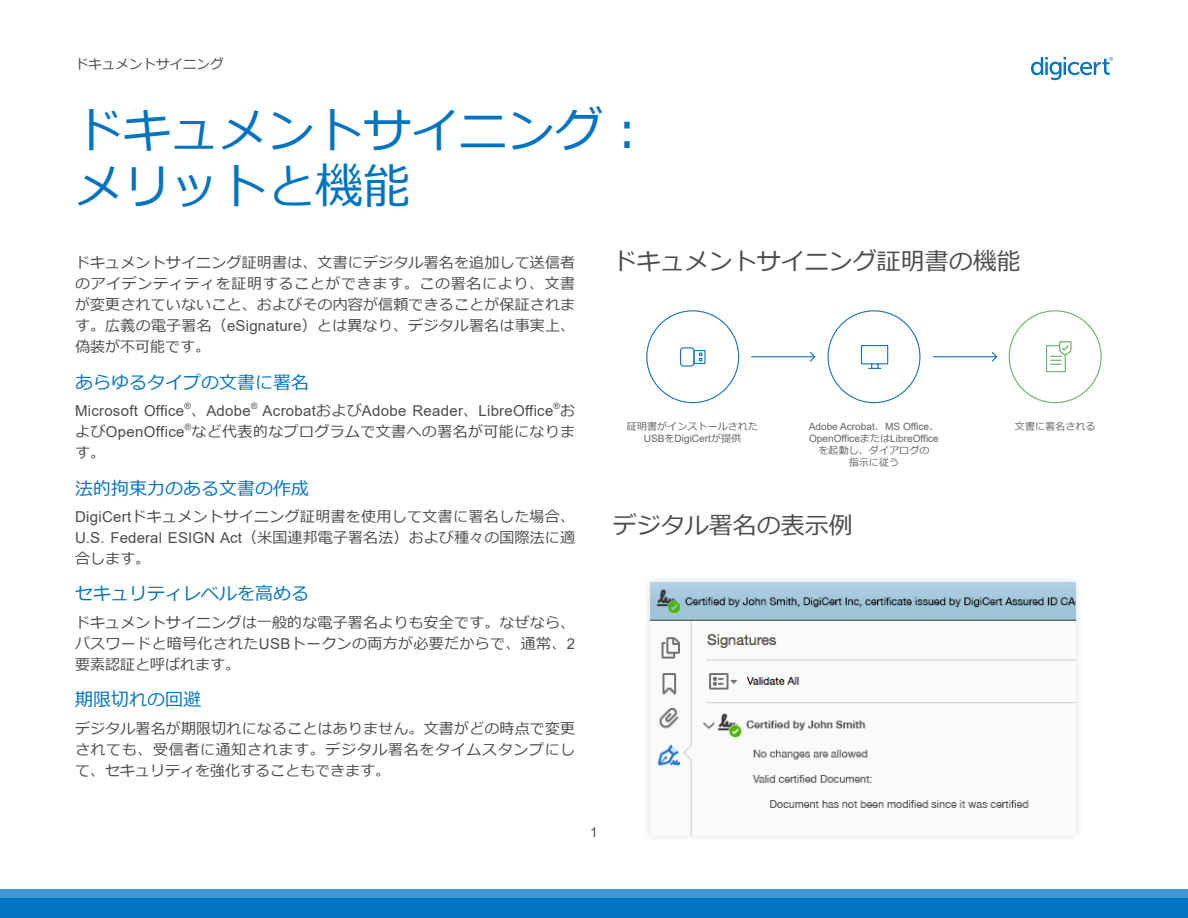
<style>
.page{position:relative;width:1188px;height:918px;background:#fff}
.page>*{position:absolute;margin:0;border:0;box-sizing:border-box;transform-origin:0 0}
.H1_-_32_37_-25__0174{font:48px/55.5px "Meiryo";color:#0073c2}
.P2D_Following_H4_-_1{font:24px "Meiryo";color:#4c4c4d}
.H4B_-_12_Auto_0__017{font:18px "Meiryo";color:#0073c2}
.P2D_Following_H4_-_1-2{font:15px/21px "Meiryo";letter-spacing:.02em;color:#4c4c4d;text-align:justify}
.P2B_Following_H1_H2{font:15px/21px "Meiryo";letter-spacing:.01em;color:#4c4c4d;text-align:justify}
.P2D_Following_H4_-_1-3{font:15px "Arial";letter-spacing:.02em;color:#4c4c4d}
.P3_Page_Numbers_Doc{font:13.5px "Meiryo";color:#4c4c4d}
.P3_Page_Numbers_Doc-2{font:13.5px "Arial";color:#4c4c4d}
.t1{font:10.05px/12.1px "Arial";color:#626363;text-align:center}
.t2{font:10.05px/12.1px "Meiryo";color:#626363;text-align:center}
.P2D_Following_H4_-_1-4{font:8.7px "Arial";color:#4c4c4d}
.s1{font-family:"Arial"}
.s2{font-family:"Meiryo"}
</style>
<div class="page">
<div style="left:0;top:889px;width:1188px;height:9px;background:#4096d1"></div>
<div style="left:0;top:898px;width:1188px;height:20px;background:#0073c2"></div>
<svg style="left:1031px;top:57px;width:82px;height:23px"></svg>
<div style="left:642px;top:574px;width:442px;height:270px;background:#fafafa"></div>
<img style="left:650px;top:582px;width:426px;height:253px">
<div style="left:680px;top:347px;width:15px;height:20px;border:1px solid #1a74b8;border-radius:3px"></div>
<div style="left:693px;top:350px;width:13px;height:14px;border:1px solid #1a74b8"></div>
<svg style="left:699px;top:353px;width:3px;height:8px"></svg>
<svg style="left:809px;top:352px;width:7px;height:10px"></svg>
<hr style="left:751px;top:356px;width:64px;height:1px;background:#1a74b8">
<svg style="left:991px;top:352px;width:7px;height:10px"></svg>
<hr style="left:933px;top:356px;width:64px;height:1px;background:#1a74b8">
<svg style="left:860px;top:345px;width:29px;height:24px"></svg>
<svg style="left:1046px;top:341px;width:26px;height:32px"></svg>
<p class="P3_Page_Numbers_Doc" style="left:75px;top:54px;width:150px">ドキュメントサイニング</p>
<p class="H1_-_32_37_-25__0174" style="left:75px;top:106px;width:577px">ドキュメントサイニング︓メリットと機能</p>
<p class="P2B_Following_H1_H2" style="left:75px;top:253px;width:502px">ドキュメントサイニング証明書は、文書にデジタル署名を追加して送信者のアイデンティティを証明することができます。この署名により、文書が変更されていないこと、およびその内容が信頼できることが保証されます。広義の電子署名（<span class="s1">eSignature</span>）とは異なり、デジタル署名は事実上、偽装が不可能です。</p>
<p class="H4B_-_12_Auto_0__017" style="left:75px;top:370px;width:235px">あらゆるタイプの文書に署名</p>
<p class="P2D_Following_H4_-_1-3" style="left:75px;top:401px;width:111px">Microsoft Office</p>
<p class="P2D_Following_H4_-_1-4" style="left:185px;top:400px;width:8px">®</p>
<p class="P2D_Following_H4_-_1-3" style="left:191px;top:401px;width:61px"><span class="s2">、</span>Adobe</p>
<p class="P2D_Following_H4_-_1-4" style="left:251px;top:400px;width:8px">®</p>
<p class="P2D_Following_H4_-_1-3" style="left:263px;top:401px;width:292px">Acrobat<span class="s2">および</span>Adobe Reader<span class="s2">、</span>LibreOffice</p>
<p class="P2D_Following_H4_-_1-4" style="left:554px;top:400px;width:8px">®</p>
<p class="P2D_Following_H4_-_1-2" style="left:560px;top:401px;width:16px">お</p>
<p class="P2D_Following_H4_-_1-3" style="left:75px;top:422px;width:111px"><span class="s2">よび</span>OpenOffice</p>
<p class="P2D_Following_H4_-_1-4" style="left:185px;top:421px;width:8px">®</p>
<p class="P2D_Following_H4_-_1-2" style="left:192px;top:422px;width:385px">など代表的なプログラムで文書への署名が可能になりま</p>
<p class="P2D_Following_H4_-_1-2" style="left:75px;top:443px;width:31px">す。</p>
<p class="H4B_-_12_Auto_0__017" style="left:75px;top:475px;width:235px">法的拘束力のある文書の作成</p>
<p class="P2D_Following_H4_-_1-2" style="left:75px;top:507px;width:502px"><span class="s1">DigiCert</span>ドキュメントサイニング証明書を使用して文書に署名した場合、<span class="s1">U.S. Federal ESIGN Act</span>（米国連邦電子署名法）および種々の国際法に適合します。</p>
<p class="H4B_-_12_Auto_0__017" style="left:75px;top:581px;width:235px">セキュリティレベルを高める</p>
<p class="P2D_Following_H4_-_1-2" style="left:75px;top:613px;width:502px">ドキュメントサイニングは一般的な電子署名よりも安全です。なぜなら、パスワードと暗号化された<span class="s1">USB</span>トークンの両方が必要だからで、通常、<span class="s1">2</span>要素認証と呼ばれます。</p>
<p class="H4B_-_12_Auto_0__017" style="left:75px;top:687px;width:127px">期限切れの回避</p>
<p class="P2D_Following_H4_-_1-2" style="left:75px;top:719px;width:502px">デジタル署名が期限切れになることはありません。文書がどの時点で変更されても、受信者に通知されます。デジタル署名をタイムスタンプにして、セキュリティを強化することもできます。</p>
<p class="P2D_Following_H4_-_1" style="left:613px;top:245px;width:409px">ドキュメントサイニング証明書の機能</p>
<p class="t2" style="left:627px;top:421px;width:133px">証明書がインストールされた<br><span class="s1">USB</span>を<span class="s1">DigiCert</span>が提供</p>
<p class="t1" style="left:809px;top:420px;width:132px">Adobe Acrobat<span class="s2">、</span>MS Office<span class="s2">、<br></span>OpenOffice<span class="s2">または</span>LibreOffice<span class="s2">を起動し、ダイアログの<br>指示に従う</span></p>
<p class="t2" style="left:1015px;top:421px;width:82px">文書に署名される</p>
<p class="P2D_Following_H4_-_1" style="left:613px;top:508px;width:241px">デジタル署名の表示例</p>
<p class="P3_Page_Numbers_Doc-2" style="left:590px;top:823px;width:9px">1</p>
</div>
